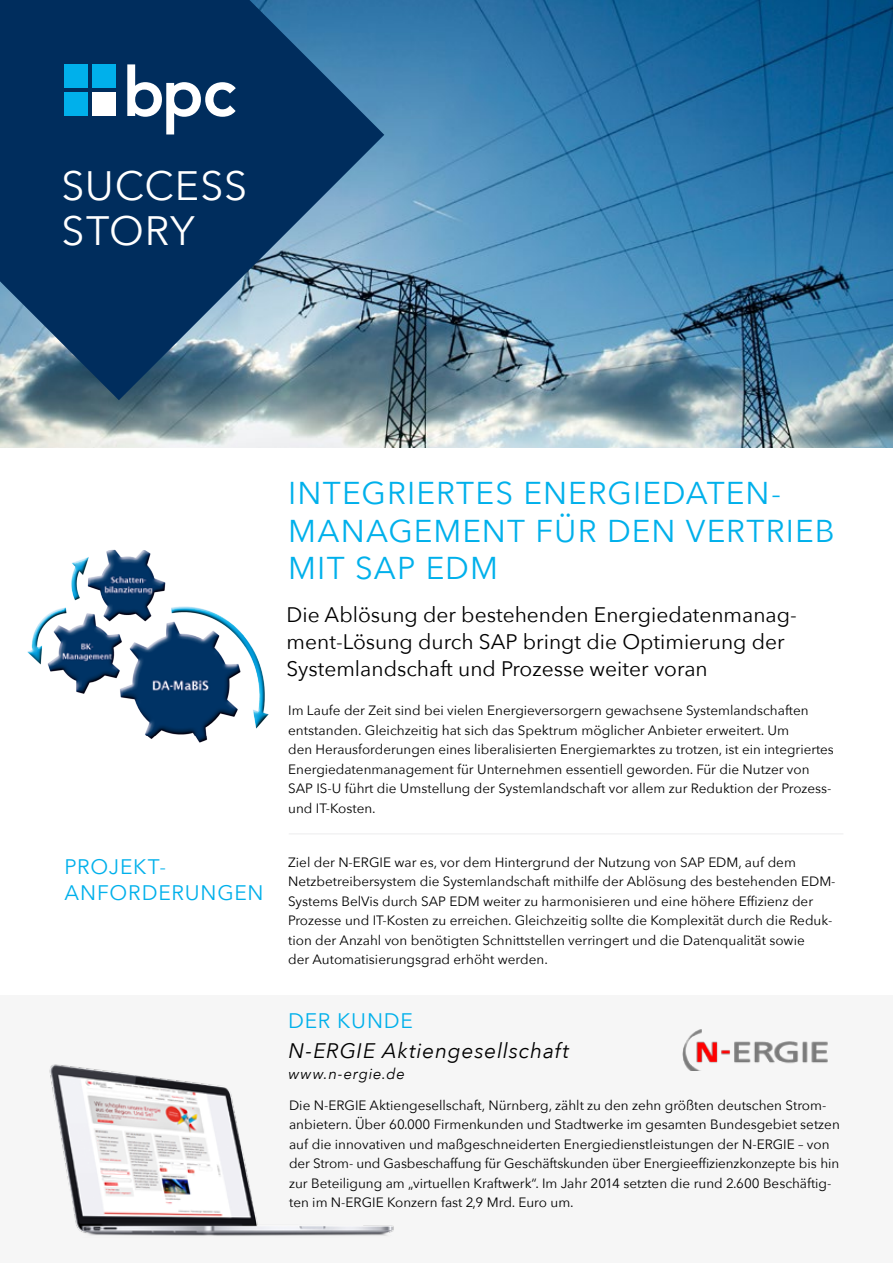
<style>
.page{position:relative;width:893px;height:1263px;background:#fff}
.page>*{position:absolute;margin:0;border:0;box-sizing:border-box;transform-origin:0 0}
.t1{font:40.95px/44.8px "Avenir Next";letter-spacing:.02em;color:#fff}
.t2{font:31.5px/37.5px "Avenir Next";letter-spacing:.04em;color:#00b0eb}
.t3{font:21px/27px "Avenir Next";color:#000}
.t4{font:21px/25.5px "Avenir Next";letter-spacing:.04em;color:#00b0eb}
.t5{font:italic 21px "Avenir Next";letter-spacing:.035em;color:#000}
.t6{font:italic 15px "Avenir Next";letter-spacing:.045em;color:#000}
.t7{font:13.5px/19.5px "Avenir Next";color:#000}
</style>
<div class="page">
<img style="left:0;top:0;width:893px;height:447px">
<svg style="left:0;top:0;width:384px;height:400px;fill:#002d5d"></svg>
<svg style="left:127px;top:64px;width:109px;height:70px"></svg>
<div style="left:64px;top:93px;width:24px;height:23px;background:#00b0eb"></div>
<div style="left:64px;top:64px;width:24px;height:24px;background:#00b0eb"></div>
<div style="left:92px;top:93px;width:24px;height:23px;background:#fff"></div>
<div style="left:92px;top:64px;width:24px;height:24px;background:#00b0eb"></div>
<hr style="left:289px;top:833px;width:554px;height:1px;background:#ececed">
<div style="left:0;top:995px;width:893px;height:268px;background:#f6f6f6"></div>
<img style="left:682px;top:1029px;width:146px;height:42px">
<img style="left:49px;top:1064px;width:345px;height:172px">
<div style="left:24px;top:550px;width:250px;height:198px;background:#000;opacity:.75"></div>
<h1 class="t1" style="left:61px;top:162px;width:187px">SUCCESS<br>STORY</h1>
<h3 class="t4" style="left:65px;top:853px;width:201px">PROJEKT-<br>ANFORDERUNGEN</h3>
<h2 class="t2" style="left:288px;top:473px;width:548px">INTEGRIERTES ENERGIEDATEN-<br>MANAGEMENT FÜR DEN VERTRIEB<br>MIT SAP EDM</h2>
<h3 class="t3" style="left:287px;top:601px;width:512px">Die Ablösung der bestehenden Energiedatenmanag&shy;ment-Lösung durch SAP bringt die Optimierung der<br>Systemlandschaft und Prozesse weiter voran</h3>
<p class="t7" style="left:288px;top:700px;width:547px">Im Laufe der Zeit sind bei vielen Energieversorgern gewachsene Systemlandschaften entstanden. Gleichzeitig hat sich das Spektrum möglicher Anbieter erweitert. Um<br>den Herausforderungen eines liberalisierten Energiemarktes zu trotzen, ist ein integriertes Energiedatenmanagement für Unternehmen essentiell geworden. Für die Nutzer von SAP IS-U führt die Umstellung der Systemlandschaft vor allem zur Reduktion der Prozess&shy;und IT-Kosten.</p>
<p class="t7" style="left:288px;top:852px;width:549px">Ziel der N-ERGIE war es, vor dem Hintergrund der Nutzung von SAP EDM, auf dem Netzbetreibersystem die Systemlandschaft mithilfe der Ablösung des bestehenden EDM-Systems BelVis durch SAP EDM weiter zu harmonisieren und eine höhere Effizienz der Prozesse und IT-Kosten zu erreichen. Gleichzeitig sollte die Komplexität durch die Reduk&shy;tion der Anzahl von benötigten Schnittstellen verringert und die Datenqualität sowie<br>der Automatisierungsgrad erhöht werden.</p>
<h3 class="t4" style="left:288px;top:1007px;width:126px">DER KUNDE</h3>
<h3 class="t5" style="left:289px;top:1033px;width:282px">N-ERGIE Aktiengesellschaft</h3>
<p class="t6" style="left:289px;top:1061px;width:118px">www.n-ergie.de</p>
<p class="t7" style="left:289px;top:1095px;width:552px">Die N-ERGIE Aktiengesellschaft, Nürnberg, zählt zu den zehn größten deutschen Strom&shy;anbietern. Über 60.000 Firmenkunden und Stadtwerke im gesamten Bundesgebiet setzen auf die innovativen und maßgeschneiderten Energiedienstleistungen der N-ERGIE – von der Strom- und Gasbeschaffung für Geschäftskunden über Energieeffizienzkonzepte bis hin zur Beteiligung am „virtuellen Kraftwerk“. Im Jahr 2014 setzten die rund 2.600 Beschäftig&shy;ten im N-ERGIE Konzern fast 2,9 Mrd. Euro um.</p>
</div>
